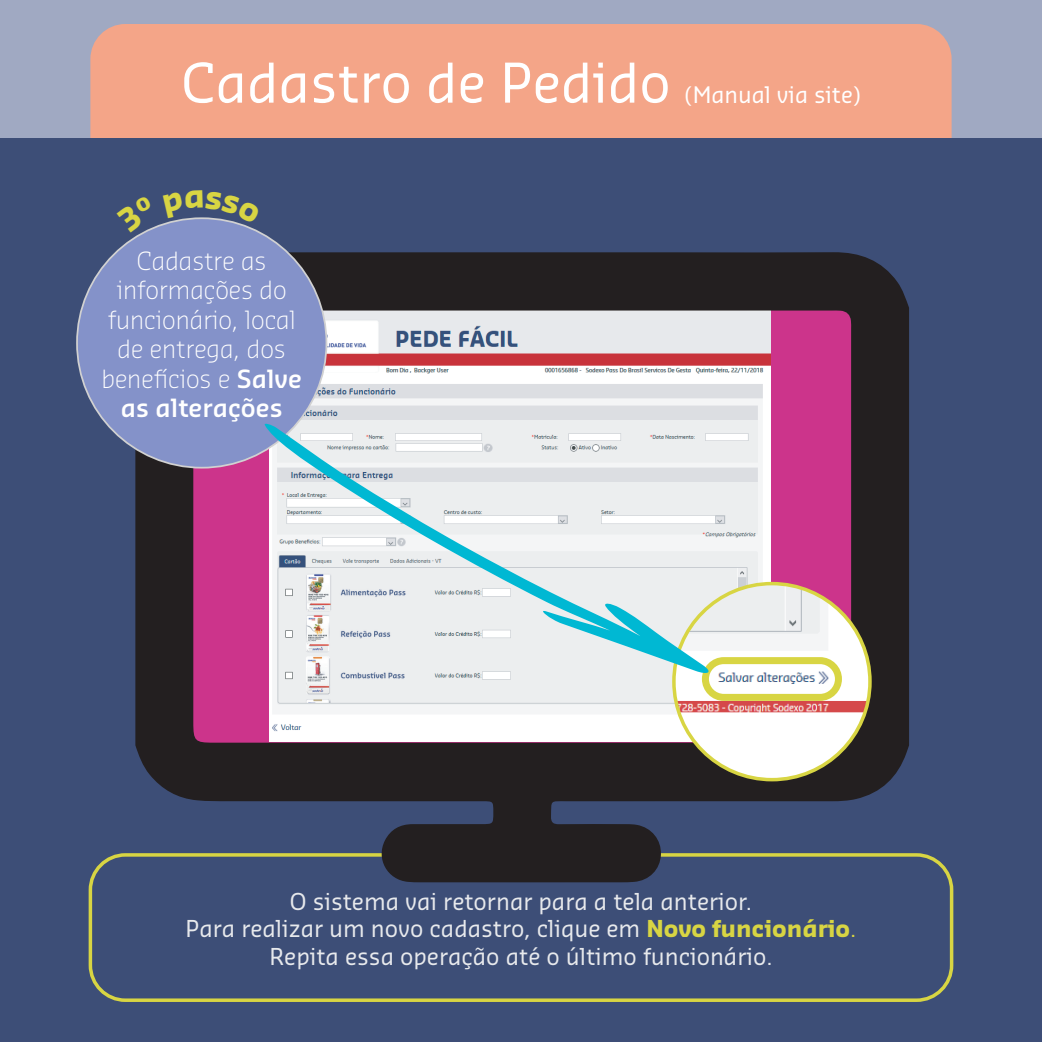
<style>
.page{position:relative;width:1042px;height:1042px;background:#a0a9c2}
.page>*{position:absolute;margin:0;border:0;box-sizing:border-box;transform-origin:0 0}
.t1{font:53.38px "Sansa Pro";color:#fff}
.t2{font:300 24.5px/29.4px "Sansa Pro";color:#fff;text-align:center}
.t3{font:22.75px/27.3px "Sansa Pro";color:#e7e9ec;text-align:center}
.t4{font:22.22px "Sansa Pro";color:#fff}
.s1{font-weight:600}
.s2{font-weight:700;color:#d8d543}
.s3{color:#d8d543}
</style>
<div class="page">
<div style="left:90px;top:24px;width:861px;height:262px;background:#f4a588;border-radius:35px"></div>
<div style="left:0;top:138px;width:1042px;height:904px;background:#3d4e77"></div>
<div style="left:89px;top:853px;width:864px;height:149px;border:4px solid #d8d543;border-radius:35px"></div>
<svg style="left:135px;top:252px;width:774px;height:630px"></svg>
<div style="left:77px;top:218px;width:249px;height:250px;background:#8492c9;border-radius:50%"></div>
<img style="left:674px;top:583px;width:196px;height:196px;border-radius:98px">
<div style="left:702px;top:657px;width:140px;height:44px;border:7px solid #d8d543;border-radius:18px"></div>
<svg style="left:263px;top:422px;width:451px;height:253px;background:#dae5e9"></svg>
<svg style="left:143px;top:227px;width:9px;height:5px"></svg>
<svg style="left:165px;top:217px;width:73px;height:6px"></svg>
<h1 class="t1" style="left:181px;top:48px;width:491px">Cadastro de Pedido</h1>
<p class="t4" style="left:685px;top:80px;width:177px">(Manual via site)</p>
<p class="t2" style="left:101px;top:245px;width:202px">Cadastre as informações do funcionário, local de entrega, dos benefícios e <span class="s1">Salve as alterações</span></p>
<p class="t3" style="left:186px;top:887px;width:672px">O sistema vai retornar para a tela anterior.<br>Para realizar um novo cadastro, clique em <span class="s2">Novo funcionário</span><span class="s3">.<br></span>Repita essa operação até o último funcionário.</p>
</div>
